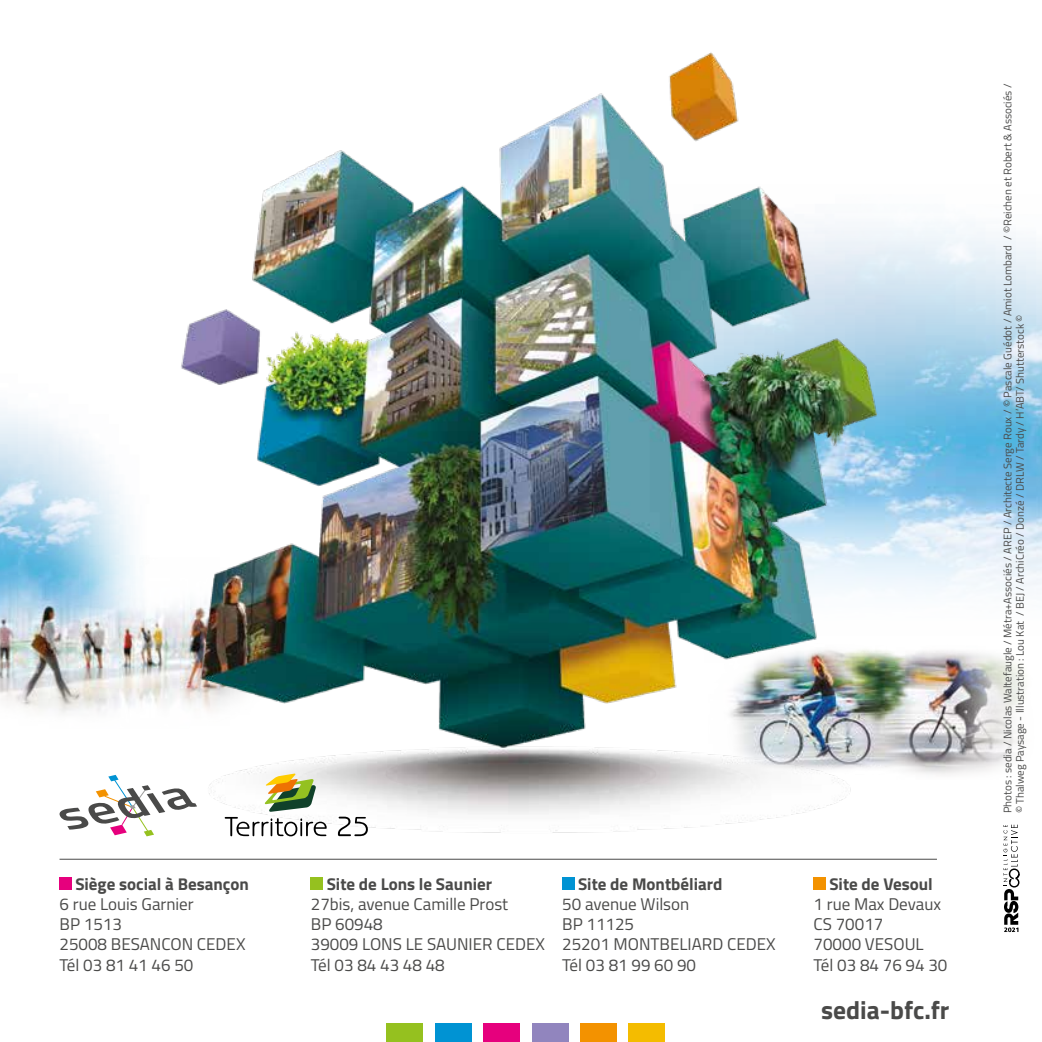
<style>
.page{position:relative;width:1042px;height:1042px;background:#fff}
.page>*{position:absolute;margin:0;border:0;box-sizing:border-box;transform-origin:0 0}
.t1{font:700 25.55px "Titillium";color:#4a4a49}
.t2{font:16.97px/20.1px "Titillium";color:#4a4a49}
.t3{font:700 16.97px "Titillium";color:#4a4a49}
.t4{font:11.03px/12.2px "Titillium";color:#4a4a49}
</style>
<div class="page">
<img style="left:0;top:408px;width:125px;height:99px">
<img style="left:0;top:507px;width:148px;height:206px">
<img style="left:932px;top:227px;width:110px;height:366px">
<img style="left:148px;top:52px;width:784px;height:785px">
<svg style="left:60px;top:775px;width:137px;height:61px"></svg>
<svg style="left:225px;top:773px;width:102px;height:63px"></svg>
<svg style="left:338px;top:816px;width:30px;height:20px"></svg>
<div style="left:387px;top:1023px;width:36px;height:19px;background:#95c11f"></div>
<div style="left:435px;top:1023px;width:36px;height:19px;background:#0093d3"></div>
<div style="left:483px;top:1023px;width:37px;height:19px;background:#e6007d"></div>
<div style="left:532px;top:1023px;width:36px;height:19px;background:#9185be"></div>
<div style="left:580px;top:1023px;width:36px;height:19px;background:#f39200"></div>
<div style="left:628px;top:1023px;width:37px;height:19px;background:#f4bc00"></div>
<div style="left:60px;top:878px;width:12px;height:12px;background:#e6007d"></div>
<div style="left:311px;top:878px;width:12px;height:12px;background:#95c11f"></div>
<div style="left:562px;top:878px;width:12px;height:12px;background:#0093d3"></div>
<div style="left:813px;top:878px;width:12px;height:12px;background:#f39200"></div>
<hr style="left:60px;top:859px;width:877px;height:1px;background:#4a4a49">
<img style="left:683px;top:644px;width:342px;height:135px">
<svg style="left:1003px;top:824px;width:16px;height:108px"></svg>
<p class="t3" style="left:75px;top:871px;width:175px">Siège social à Besançon</p>
<p class="t2" style="left:60px;top:893px;width:187px">6 rue Louis Garnier<br>BP 1513<br>25008 BESANCON CEDEX<br>Tél 03 81 41 46 50</p>
<p class="t3" style="left:327px;top:871px;width:167px">Site de Lons le Saunier</p>
<p class="t2" style="left:311px;top:893px;width:236px">27bis, avenue Camille Prost<br>BP 60948<br>39009 LONS LE SAUNIER CEDEX<br>Tél 03 84 43 48 48</p>
<p class="t3" style="left:578px;top:871px;width:146px">Site de Montbéliard</p>
<p class="t2" style="left:562px;top:893px;width:215px">50 avenue Wilson<br>BP 11125<br>25201 MONTBELIARD CEDEX<br>Tél 03 81 99 60 90</p>
<p class="t3" style="left:829px;top:871px;width:105px">Site de Vesoul</p>
<p class="t2" style="left:813px;top:893px;width:135px">1 rue Max Devaux<br>CS 70017<br>70000 VESOUL<br>Tél 03 84 76 94 30</p>
<h1 class="t1" style="left:821px;top:991px;width:130px">sedia-bfc.fr</h1>
<p class="t4" style="left:1001px;top:813px;width:731px;rotate:-90deg">Photos : sedia / Nicolas Waltefaugle / Métra+Associés / AREP / Architecte Serge Roux / © Pascale Guédot / Amiot Lombard / ©Reichen et Robert &amp; Associés / © Thalweg Paysage - Illustration : Lou Kat / BEJ / ArchiCréo / Donzé / DRLW / Tardy / H’ABT/ Shutterstock ©</p>
</div>
